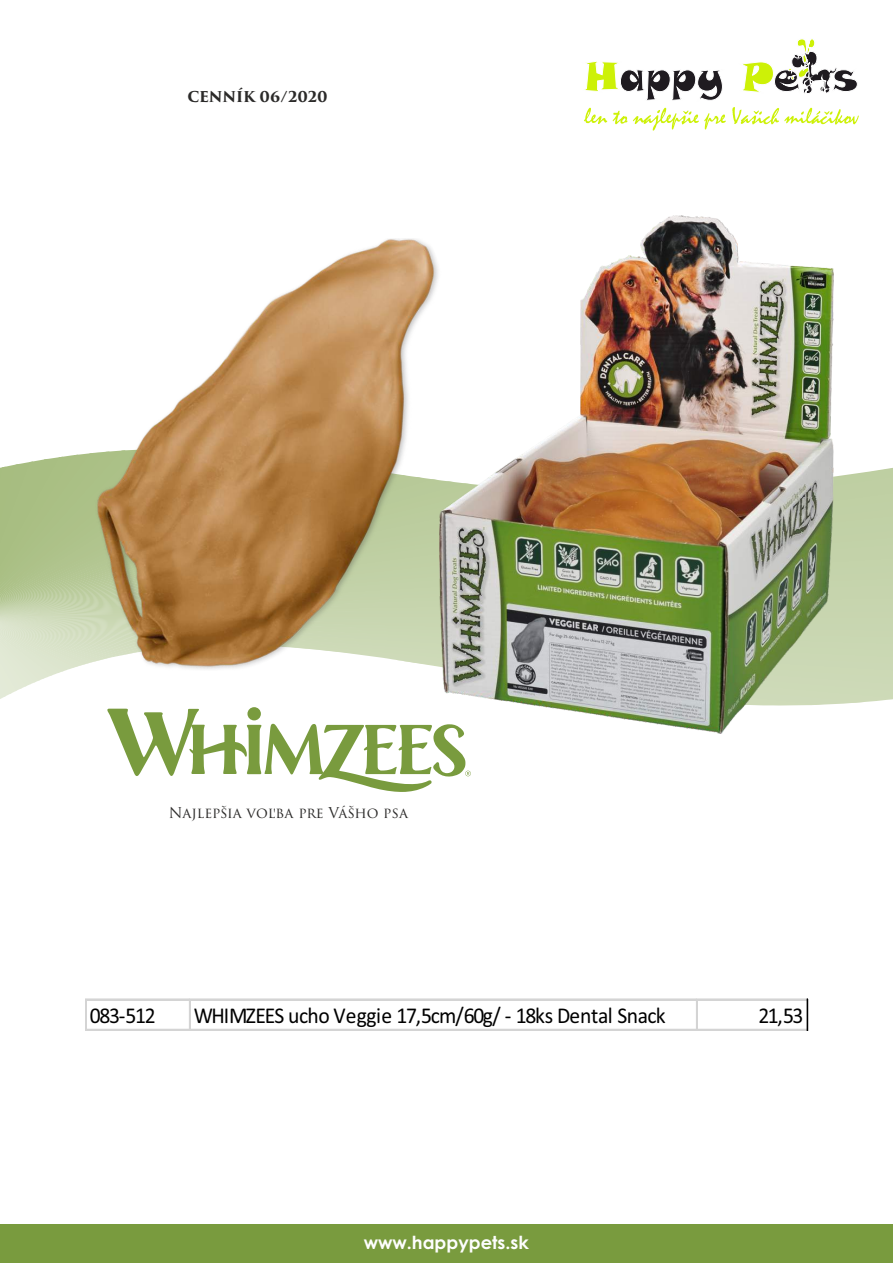
<style>
.page{position:relative;width:893px;height:1263px;background:#fff}
.page>*{position:absolute;margin:0;border:0;box-sizing:border-box;transform-origin:0 0}
.t1{font:22.65px "Calibri";letter-spacing:-.04em;color:#000;scale:.95 1}
.t2{font:700 18px "Century Gothic";color:#fefefe}
.t3{font:14.55px "Trajan Pro 3";letter-spacing:-.005em;color:#2b2a29}
.t4{font:700 14.55px "Trajan Pro 3";letter-spacing:-.01em;color:#2b2a29}
</style>
<div class="page">
<svg style="left:584px;top:39px;width:275px;height:92px"></svg>
<div style="left:0;top:1224px;width:893px;height:39px;background:#799b3e"></div>
<svg style="left:0;top:445px;width:893px;height:347px"></svg>
<hr style="left:86px;top:999px;width:721px;height:1px;background:#d4d4d4">
<hr style="left:86px;top:1029px;width:721px;height:2px;background:#d4d4d4">
<hr style="left:86px;top:999px;width:1px;height:32px;background:#d4d4d4">
<hr style="left:189px;top:999px;width:2px;height:32px;background:#d4d4d4">
<hr style="left:696px;top:999px;width:2px;height:32px;background:#d4d4d4">
<hr style="left:807px;top:999px;width:2px;height:32px;background:#d4d4d4">
<hr style="left:807px;top:999px;width:1px;height:32px;background:#000">
<img style="left:51px;top:238px;width:388px;height:432px">
<img style="left:439px;top:216px;width:394px;height:518px">
<p class="t4" style="left:187px;top:91px;width:142px">CENNÍK 06/2020</p>
<p class="t3" style="left:169px;top:807px;width:241px">Najlepšia voľba pre Vášho psa</p>
<p class="t1" style="left:90px;top:1006px;width:71px">083-512</p>
<p class="t1" style="left:194px;top:1006px;width:498px">WHIMZEES ucho Veggie 17,5cm/60g/ - 18ks Dental Snack</p>
<p class="t1" style="left:758px;top:1006px;width:49px">21,53</p>
<p class="t2" style="left:364px;top:1235px;width:167px">www.happypets.sk</p>
</div>
